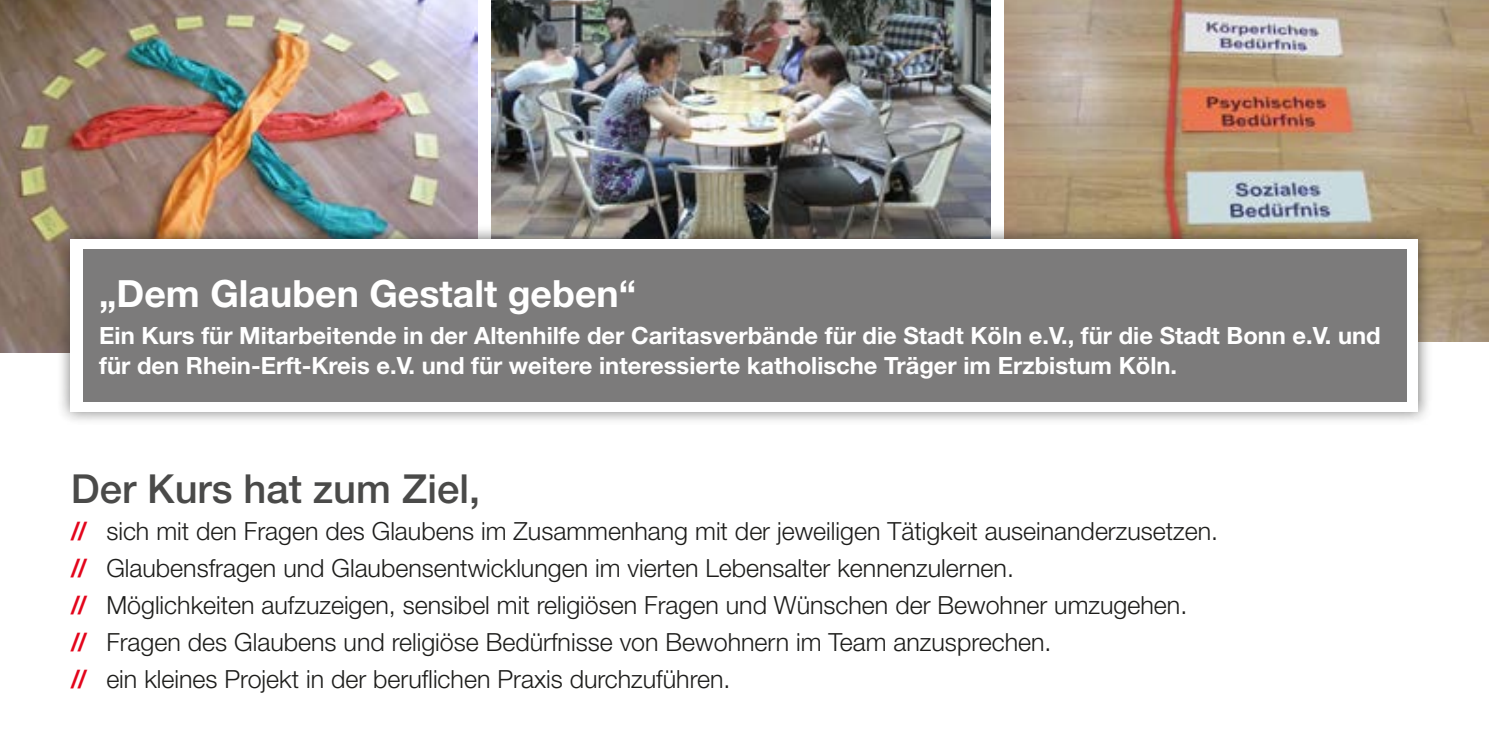
<style>
.page{position:relative;width:1489px;height:745px;background:#fff}
.page>*{position:absolute;margin:0;border:0;box-sizing:border-box;transform-origin:0 0}
.t1{font:500 40px "Helvetica Neue LT";color:#4a4a49}
.t2{font:700 37.5px "Helvetica Neue LT";color:#fff}
.t3{font:300 25px/37px "Helvetica Neue LT";color:#1d1d1b}
.t4{font:700 23.75px/30px "Helvetica Neue LT";color:#fff}
.s1{font-weight:700;color:#e3051b}
</style>
<div class="page">
<img style="left:0;top:0;width:477px;height:352px">
<img style="left:492px;top:0;width:498px;height:224px">
<img style="left:1004px;top:0;width:484px;height:342px">
<div style="left:57px;top:224px;width:1374px;height:201px;background:#1d1d1b;opacity:.6"></div>
<div style="left:71px;top:239px;width:1346px;height:172px;background:#fff"></div>
<div style="left:84px;top:248px;width:1322px;height:153px;background:#7c7b7b"></div>
<h2 class="t2" style="left:99px;top:270px;width:538px">„Dem Glauben Gestalt geben“</h2>
<p class="t4" style="left:99px;top:320px;width:1282px">Ein Kurs für Mitarbeitende in der Altenhilfe der Caritasverbände für die Stadt Köln e.V., für die Stadt Bonn e.V. und für den Rhein-Erft-Kreis e.V. und für weitere interessierte katholische Träger im Erzbistum Köln.</p>
<h1 class="t1" style="left:71px;top:464px;width:410px">Der Kurs hat zum Ziel,</h1>
<p class="t3" style="left:71px;top:511px;width:1148px"><span class="s1">//</span> sich mit den Fragen des Glaubens im Zusammenhang mit der jeweiligen Tätigkeit auseinanderzusetzen. <span class="s1">//</span> Glaubensfragen und Glaubensentwicklungen im vierten Lebensalter kennenzulernen.<br><span class="s1">//</span> Möglichkeiten aufzuzeigen, sensibel mit religiösen Fragen und Wünschen der Bewohner umzugehen.<br><span class="s1">//</span> Fragen des Glaubens und religiöse Bedürfnisse von Bewohnern im Team anzusprechen.<br><span class="s1">//</span> ein kleines Projekt in der beruflichen Praxis durchzuführen.</p>
</div>
